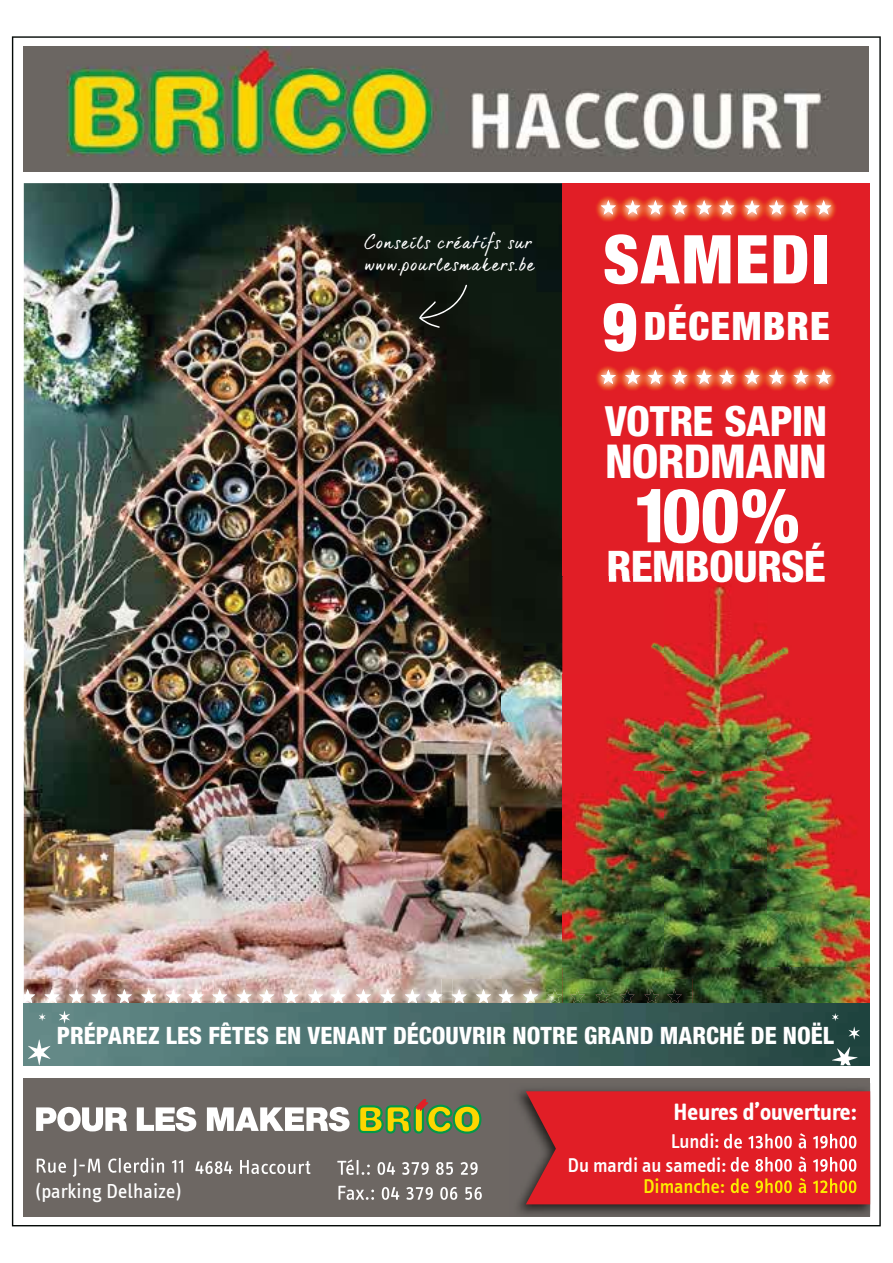
<style>
.page{position:relative;width:893px;height:1263px;background:#fff}
.page>*{position:absolute;margin:0;border:0;box-sizing:border-box;transform-origin:0 0}
.t1{font:800 condensed 75.15px "Helvetica Neue LT Std";color:#fff}
.t2{font:900 condensed 67.35px "Helvetica Neue LT Std";letter-spacing:.03em;color:#fff}
.t3{font:800 condensed 46.8px "Helvetica Neue LT Std";letter-spacing:-.02em;color:#fff}
.t4{font:800 condensed 43.65px "Helvetica Neue LT Std";letter-spacing:-.02em;color:#fff}
.t5{font:800 condensed 41.7px "Helvetica Neue LT Std";letter-spacing:-.015em;color:#fff}
.t6{font:900 condensed 39.3px "Helvetica Neue LT Std";letter-spacing:.03em;color:#fff}
.t7{font:700 24.45px "Info Text";color:#fff}
.t8{font:800 condensed 24px "Helvetica Neue LT Std";color:#fff}
.t9{font:20.85px "Info Text";letter-spacing:.01em;color:#fff}
.t10{font:500 20.55px/23.2px "Info Text";color:#fff}
.t11{font:500 20.55px "Info Text";color:#fdec00}
.t12{font:16.5px/22.5px "dear Joe 6";letter-spacing:.06em;color:#fff}
.s1{font-size:67.35px}
</style>
<div class="page">
<img style="left:12px;top:36px;width:869px;height:1190px">
<p class="t12" style="left:364px;top:231px;width:171px">Conseils créatifs sur www.pourlesmakers.be</p>
<h2 class="t2" style="left:603px;top:221px;width:227px">SAMEDI</h2>
<h3 class="t6" style="left:602px;top:304px;width:229px"><span class="s1">9</span> DÉCEMBRE</h3>
<h3 class="t5" style="left:605px;top:397px;width:224px">VOTRE SAPIN</h3>
<h3 class="t3" style="left:605px;top:435px;width:223px">NORDMANN</h3>
<h1 class="t1" style="left:633px;top:472px;width:168px">100%</h1>
<h3 class="t4" style="left:606px;top:541px;width:220px">REMBOURSÉ</h3>
<p class="t8" style="left:57px;top:1022px;width:778px">PRÉPAREZ LES FÊTES EN VENANT DÉCOUVRIR NOTRE GRAND MARCHÉ DE NOËL</p>
<p class="t9" style="left:35px;top:1182px;width:148px">(parking Delhaize)</p>
<p class="t7" style="left:674px;top:1102px;width:184px">Heures d’ouverture:</p>
<p class="t10" style="left:567px;top:1131px;width:160px;text-indent:103px">Lundi:<br>Du mardi au samedi:</p>
<p class="t11" style="left:643px;top:1177px;width:83px">Dimanche:</p>
</div>
